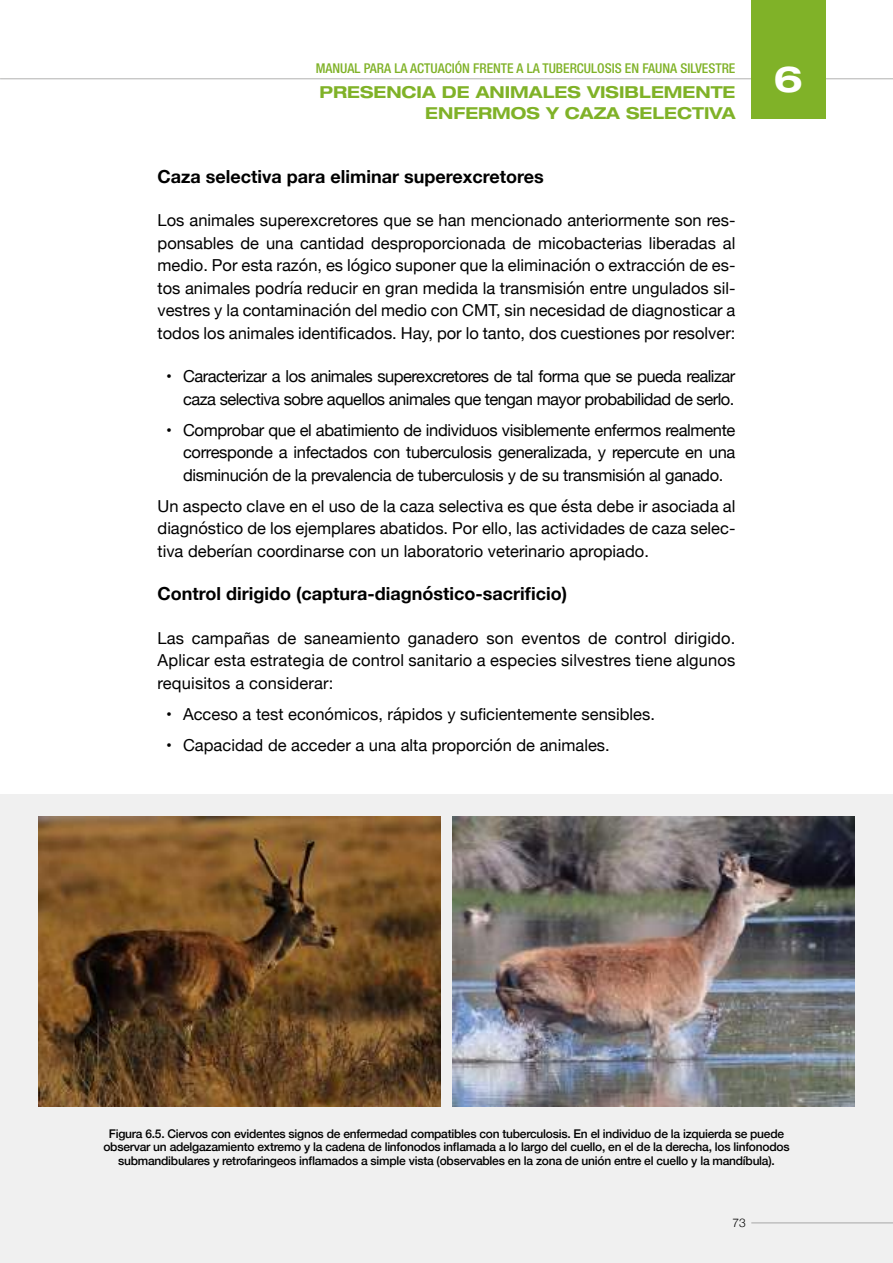
<style>
.page{position:relative;width:893px;height:1263px;background:#fff}
.page>*{position:absolute;margin:0;border:0;box-sizing:border-box;transform-origin:0 0}
.t1{font:700 expanded 36px "Helvetica Neue";color:#fff}
.t2{font:700 18px "Helvetica Neue";color:#000}
.t3{font:16.5px/22.5px "Helvetica Neue";color:#000;text-align:justify}
.t4{font:16.5px/22.5px "Helvetica Neue";letter-spacing:-.03em;color:#000;text-align:right}
.t5{font:700 expanded 16.5px/21px "Helvetica Neue";color:#80b228;text-align:right}
.t6{font:500 condensed 13.5px "Helvetica Neue";color:#80b228}
.t7{font:500 12px/13.5px "Helvetica Neue";letter-spacing:-.02em;color:#000;text-align:center}
.t8{font:300 12px "Helvetica Neue";color:#000}
</style>
<div class="page">
<hr style="left:0;top:78px;width:893px;height:1px;background:#b2b2b1">
<div style="left:751px;top:0;width:74px;height:119px;background:#80b228"></div>
<div style="left:0;top:794px;width:893px;height:469px;background:#f0f0f0"></div>
<img style="left:453px;top:817px;width:402px;height:289px">
<img style="left:38px;top:817px;width:402px;height:289px">
<p class="t6" style="left:316px;top:60px;width:421px">MANUAL PARA LA ACTUACIÓN FRENTE A LA TUBERCULOSIS EN FAUNA SILVESTRE</p>
<h1 class="t1" style="left:774px;top:56px;width:31px">6</h1>
<p class="t5" style="left:319px;top:81px;width:417px">PRESENCIA DE ANIMALES VISIBLEMENTE<br>ENFERMOS Y CAZA SELECTIVA</p>
<p class="t2" style="left:158px;top:162px;width:388px">Caza selectiva para eliminar superexcretores</p>
<p class="t3" style="left:158px;top:210px;width:579px">Los animales superexcretores que se han mencionado anteriormente son res&shy;ponsables de una cantidad desproporcionada de micobacterias liberadas al medio. Por esta razón, es lógico suponer que la eliminación o extracción de es&shy;tos animales podría reducir en gran medida la transmisión entre ungulados sil&shy;vestres y la contaminación del medio con CMT, sin necesidad de diagnosticar a todos los animales identificados. Hay, por lo tanto, dos cuestiones por resolver:</p>
<p class="t4" style="left:166px;top:366px;width:571px">• Caracterizar a los animales superexcretores de tal forma que se pueda realizar caza selectiva sobre aquellos animales que tengan mayor probabilidad de serlo.</p>
<p class="t3" style="left:183px;top:419px;width:554px;text-indent:-17px">• Comprobar que el abatimiento de individuos visiblemente enfermos realmente corresponde a infectados con tuberculosis generalizada, y repercute en una disminución de la prevalencia de tuberculosis y de su transmisión al ganado.</p>
<p class="t3" style="left:158px;top:495px;width:579px">Un aspecto clave en el uso de la caza selectiva es que ésta debe ir asociada al diagnóstico de los ejemplares abatidos. Por ello, las actividades de caza selec&shy;tiva deberían coordinarse con un laboratorio veterinario apropiado.</p>
<p class="t2" style="left:158px;top:579px;width:411px">Control dirigido (captura-diagnóstico-sacrificio)</p>
<p class="t3" style="left:158px;top:627px;width:579px">Las campañas de saneamiento ganadero son eventos de control dirigido.<br>Aplicar esta estrategia de control sanitario a especies silvestres tiene algunos requisitos a considerar:</p>
<p class="t3" style="left:166px;top:703px;width:490px">• Acceso a test económicos, rápidos y suficientemente sensibles.</p>
<p class="t3" style="left:166px;top:734px;width:445px">• Capacidad de acceder a una alta proporción de animales.</p>
<p class="t7" style="left:103px;top:1125px;width:688px">Figura 6.5. Ciervos con evidentes signos de enfermedad compatibles con tuberculosis. En el individuo de la izquierda se puede observar un adelgazamiento extremo y la cadena de linfonodos inflamada a lo largo del cuello, en el de la derecha, los linfonodos submandibulares y retrofaringeos inflamados a simple vista (observables en la zona de unión entre el cuello y la mandíbula).</p>
<p class="t8" style="left:732px;top:1213px;width:15px">73</p>
</div>
